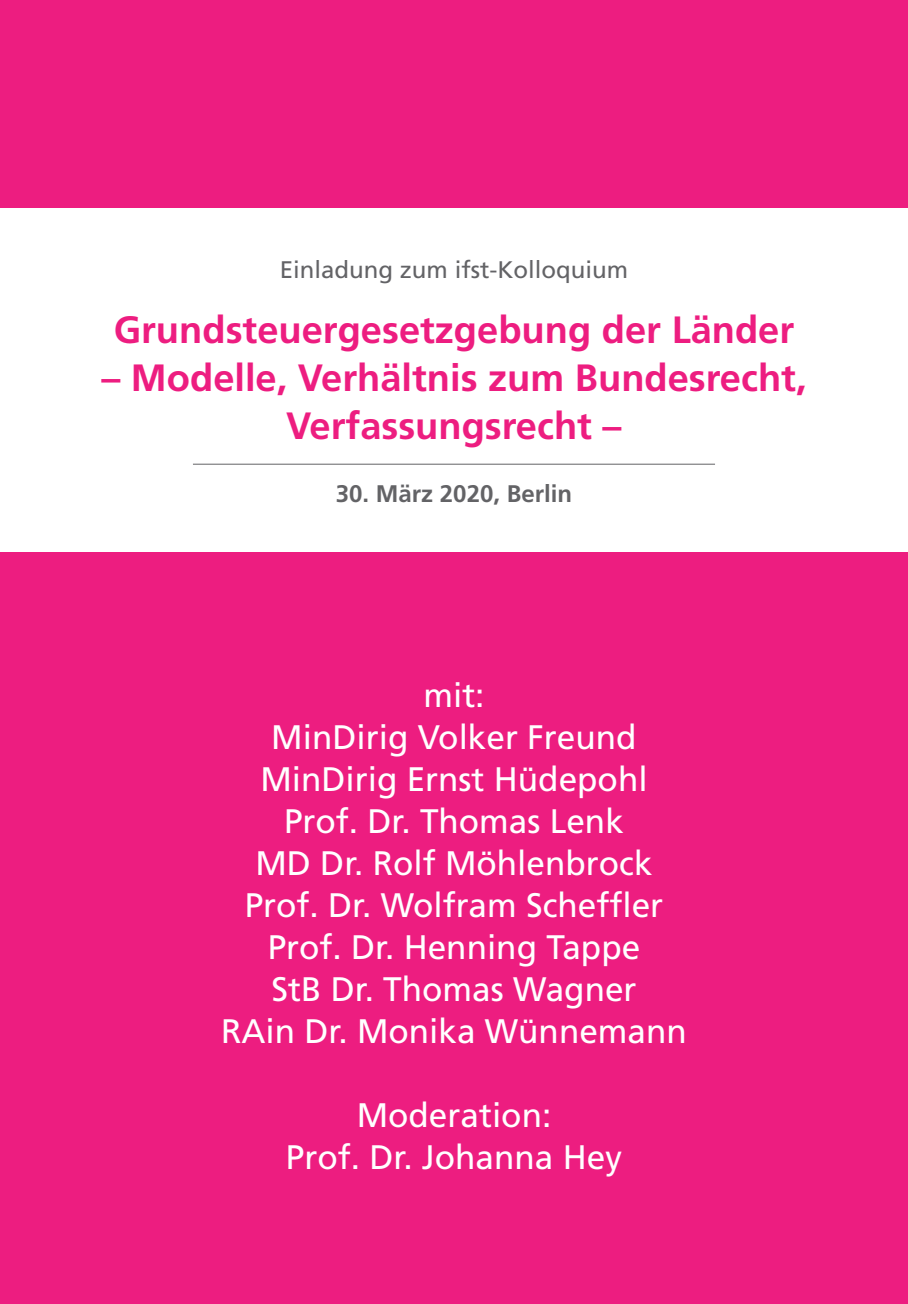
<style>
.page{position:relative;width:908px;height:1304px;background:#fff}
.page>*{position:absolute;margin:0;border:0;box-sizing:border-box;transform-origin:0 0}
.t1{font:700 38px/48px "Frutiger";color:#ed1d80;text-align:center}
.t2{font:34px/42px "Frutiger";color:#fff;text-align:center}
.t3{font:24px "Frutiger";color:#636366}
.t4{font:700 24px "Frutiger";color:#636366}
</style>
<div class="page">
<div style="left:0;top:0;width:907px;height:1304px;background:#ed1d80"></div>
<div style="left:0;top:208px;width:907px;height:344px;background:#fff"></div>
<hr style="left:193px;top:464px;width:521px;height:1px;background:#636366">
<p class="t3" style="left:280px;top:255px;width:350px">Einladung zum ifst-Kolloquium</p>
<p class="t1" style="left:114px;top:305px;width:681px">Grundsteuergesetzgebung der Länder</p>
<p class="t1" style="left:101px;top:353px;width:706px">– Modelle, Verhältnis zum Bundesrecht,<br>Verfassungsrecht –</p>
<p class="t4" style="left:335px;top:479px;width:238px">30. März 2020, Berlin</p>
<p class="t2" style="left:221px;top:674px;width:467px">mit:<br>MinDirig Volker Freund<br>MinDirig Ernst Hüdepohl<br>Prof. Dr. Thomas Lenk<br>MD Dr. Rolf Möhlenbrock<br>Prof. Dr. Wolfram Scheffler<br>Prof. Dr. Henning Tappe<br>StB Dr. Thomas Wagner<br>RAin Dr. Monika Wünnemann</p>
<p class="t2" style="left:286px;top:1094px;width:337px">Moderation:<br>Prof. Dr. Johanna Hey</p>
</div>
